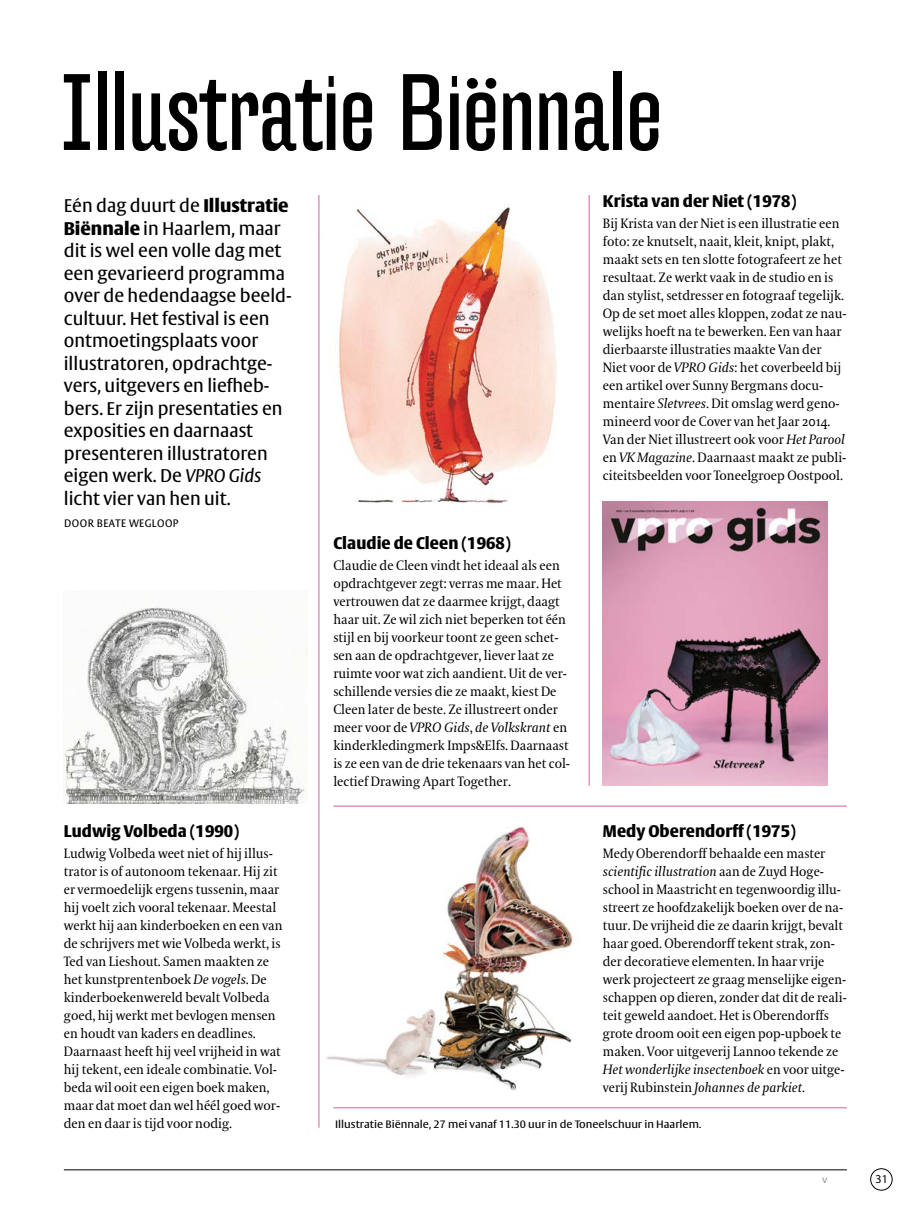
<style>
.page{position:relative;width:915px;height:1212px;background:#fff}
.page>*{position:absolute;margin:0;border:0;box-sizing:border-box;transform-origin:0 0}
.t1{font:105px "Hydra";color:#000}
.t2{font:18px/22.5px "VPRO Vesta";color:#000;scale:.94 1}
.t3{font:700 16.5px "VPRO Vesta";letter-spacing:.005em;color:#000;scale:.9 1}
.t4{font:13.5px/18px "VPRO Coranto";color:#000}
.t5{font:13.5px "VPRO Vesta Mini";color:#000}
.t6{font:12px "Myriad Pro";color:#000}
.t7{font:11.4px "Myriad Pro";color:#939598}
.t8{font:10.5px "VPRO Vesta";color:#000}
.s1{font-weight:700}
.s2{font-style:italic}
</style>
<div class="page">
<div style="left:870px;top:1168px;width:22px;height:22px;border:1px solid #000;border-radius:50%"></div>
<hr style="left:64px;top:1169px;width:782px;height:1px;background:#000">
<img style="left:319px;top:195px;width:238px;height:321px">
<img style="left:602px;top:502px;width:225px;height:284px">
<img style="left:64px;top:607px;width:244px;height:197px">
<img style="left:319px;top:804px;width:278px;height:310px">
<hr style="left:333px;top:1107px;width:513px;height:1px;background:#ce619a">
<hr style="left:333px;top:806px;width:513px;height:1px;background:#ce619a">
<hr style="left:588px;top:195px;width:1px;height:591px;background:#ce619a">
<hr style="left:318px;top:195px;width:1px;height:933px;background:#ce619a">
<h1 class="t1" style="left:60px;top:63px;width:604px">Illustratie Biënnale</h1>
<p class="t2" style="left:64px;top:196px;width:244px">Eén dag duurt de <span class="s1">Illustratie<br>Biënnale</span> in Haarlem, maar dit is wel een volle dag met een gevarieerd programma over de hedendaagse beeld&shy;cultuur. Het festival is een ontmoetingsplaats voor illustratoren, opdrachtge&shy;vers, uitgevers en liefheb&shy;bers. Er zijn presentaties en exposities en daarnaast presenteren illustratoren eigen werk. De <span class="s2">VPRO Gids </span>licht vier van hen uit.</p>
<p class="t5" style="left:64px;top:514px;width:116px">door beate wegloop</p>
<p class="t3" style="left:64px;top:824px;width:196px">Ludwig Volbeda (1990)</p>
<p class="t4" style="left:64px;top:844px;width:220px">Ludwig Volbeda weet niet of hij illus&shy;trator is of autonoom tekenaar. Hij zit er vermoedelijk ergens tussenin, maar hij voelt zich vooral tekenaar. Meestal werkt hij aan kinderboeken en een van de schrijvers met wie Volbeda werkt, is Ted van Lieshout. Samen maakten ze het kunstprentenboek <span class="s2">De vogels</span>. De kinderboekenwereld bevalt Volbeda goed, hij werkt met bevlogen mensen en houdt van kaders en deadlines.<br>Daarnaast heeft hij veel vrijheid in wat hij tekent, een ideale combinatie. Vol&shy;beda wil ooit een eigen boek maken, maar dat moet dan wel héél goed wor&shy;den en daar is tijd voor nodig.</p>
<p class="t3" style="left:333px;top:536px;width:199px">Claudie de Cleen (1968)</p>
<p class="t4" style="left:333px;top:556px;width:238px">Claudie de Cleen vindt het ideaal als een opdrachtgever zegt: verras me maar. Het vertrouwen dat ze daarmee krijgt, daagt haar uit. Ze wil zich niet beperken tot één stijl en bij voorkeur toont ze geen schet&shy;sen aan de opdrachtgever, liever laat ze ruimte voor wat zich aandient. Uit de ver&shy;schillende versies die ze maakt, kiest De Cleen later de beste. Ze illustreert onder meer voor de <span class="s2">VPRO Gids</span>, <span class="s2">de Volkskrant</span> en kinderkledingmerk Imps&amp;Elfs. Daarnaast is ze een van de drie tekenaars van het col&shy;lectief Drawing Apart Together.</p>
<p class="t3" style="left:602px;top:194px;width:216px">Krista van der Niet (1978)</p>
<p class="t4" style="left:602px;top:214px;width:245px">Bij Krista van der Niet is een illustratie een foto: ze knutselt, naait, kleit, knipt, plakt, maakt sets en ten slotte fotografeert ze het resultaat. Ze werkt vaak in de studio en is dan stylist, setdresser en fotograaf tegelijk.<br>Op de set moet alles kloppen, zodat ze nau&shy;welijks hoeft na te bewerken. Een van haar dierbaarste illustraties maakte Van der Niet voor de <span class="s2">VPRO Gids</span>: het coverbeeld bij een artikel over Sunny Bergmans docu&shy;mentaire <span class="s2">Sletvrees</span>. Dit omslag werd geno&shy;mineerd voor de Cover van het Jaar 2014.<br>Van der Niet illustreert ook voor <span class="s2">Het Parool </span>en <span class="s2">VK Magazine</span>. Daarnaast maakt ze publi&shy;citeitsbeelden voor Toneelgroep Oostpool.</p>
<p class="t3" style="left:602px;top:824px;width:216px">Medy Oberendorff (1975)</p>
<p class="t4" style="left:602px;top:844px;width:245px">Medy Oberendorff behaalde een master <span class="s2">scientific illustration</span> aan de Zuyd Hoge&shy;school in Maastricht en tegenwoordig illu&shy;streert ze hoofdzakelijk boeken over de na&shy;tuur. De vrijheid die ze daarin krijgt, bevalt haar goed. Oberendorff tekent strak, zon&shy;der decoratieve elementen. In haar vrije werk projecteert ze graag menselijke eigen&shy;schappen op dieren, zonder dat dit de reali&shy;teit geweld aandoet. Het is Oberendorffs grote droom ooit een eigen pop-upboek te maken. Voor uitgeverij Lannoo tekende ze <span class="s2">Het wonderlijke insectenboek</span> en voor uitge&shy;verij Rubinstein <span class="s2">Johannes de parkiet</span>.</p>
<p class="t8" style="left:335px;top:1119px;width:368px">Illustratie Biënnale, 27 mei vanaf 11.30 uur in de Toneelschuur in Haarlem.</p>
<p class="t7" style="left:821px;top:1172px;width:7px">v</p>
<p class="t6" style="left:875px;top:1171px;width:14px">31</p>
</div>
